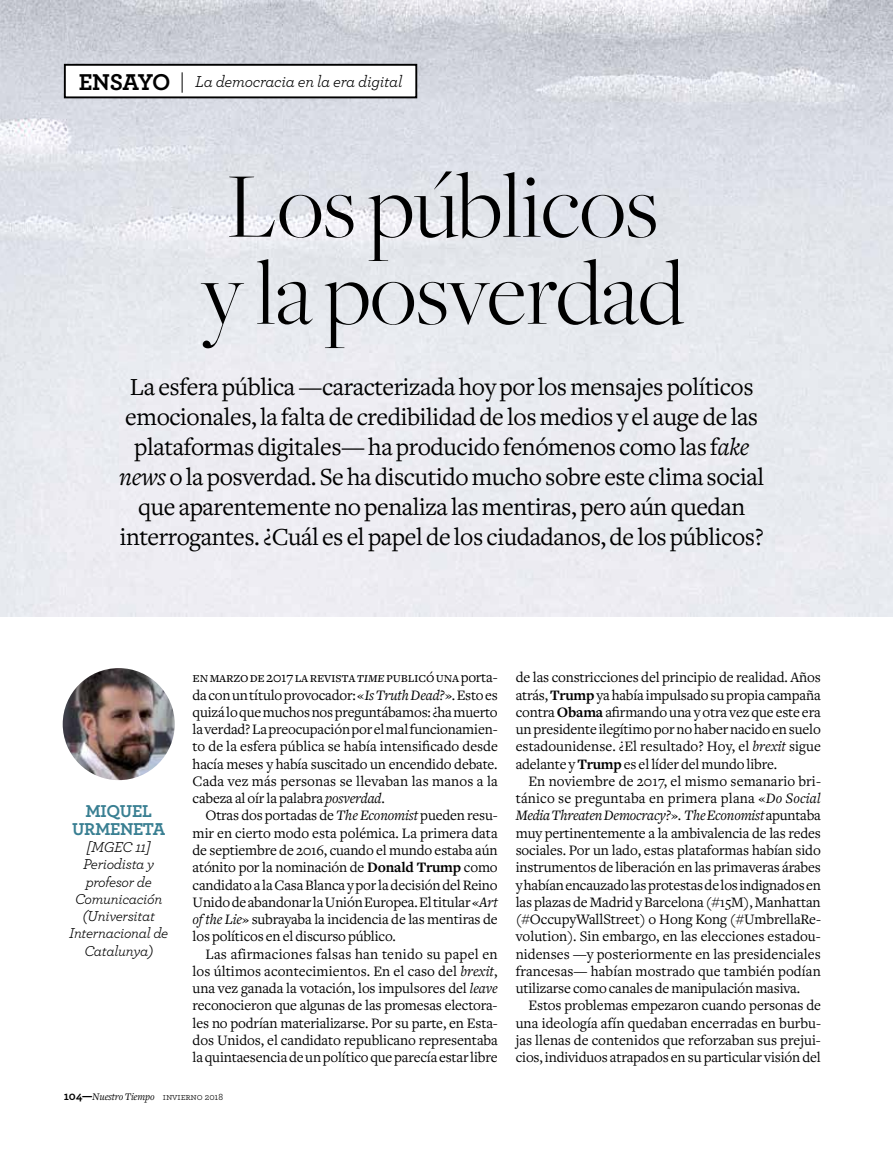
<style>
.page{position:relative;width:893px;height:1149px;background:#fff}
.page>*{position:absolute;margin:0;border:0;box-sizing:border-box;transform-origin:0 0}
.t1{font:300 96px/87px "Freight Big";letter-spacing:.005em;color:#000}
.t2{font:25.5px/30px "Freight Text";letter-spacing:-.015em;color:#000;text-align:center}
.t3{font:700 24px "Archer";color:#000}
.t4{font:700 18px "Archer";color:#397f92}
.t5{font:italic 16.5px "Archer";letter-spacing:-.015em;color:#000}
.t6{font:15px/17.2px "Freight Text";letter-spacing:-.01em;color:#000;text-align:justify}
.t7{font:italic 15px/17.2px "Archer";letter-spacing:-.02em;color:#000;text-align:center}
.t8{font:15px "Freight Text Book SC";letter-spacing:-.015em;color:#000}
.t9{font:italic 10.5px "Freight Text";letter-spacing:-.01em;color:#000}
.s1{font-style:italic}
.s2{font-family:"Freight Text"}
.s3{font-family:"Freight Text Book Italic SC"}
.s4{font-weight:700}
.s5{font-family:"Archer";font-weight:700;font-style:normal;font-size:12px}
.s6{font-family:"Archer Book SC";font-style:normal;font-size:9.75px}
.s7{font-family:"Archer";font-style:normal;font-size:9.75px}
</style>
<div class="page">
<img style="left:0;top:0;width:893px;height:616px">
<img style="left:63px;top:668px;width:112px;height:111px;border-radius:56px">
<div style="left:65px;top:65px;width:351px;height:32px;background:#fff"></div>
<div style="left:64px;top:64px;width:353px;height:34px;border:2px solid #000"></div>
<svg style="left:182px;top:72px;width:1px;height:21px"></svg>
<h3 class="t3" style="left:79px;top:67px;width:76px">ENS AYO</h3>
<p class="t5" style="left:195px;top:71px;width:209px">La democracia en la era digital</p>
<h1 class="t1" style="left:201px;top:166px;width:484px">Los públicos y la posverdad</h1>
<p class="t2" style="left:119px;top:372px;width:646px">La esfera pública —caracterizada hoy por los mensajes políticos emocionales, la falta de credibilidad de los medios y el auge de las plataformas digitales— ha producido fenómenos como las f<span class="s1">ake news</span> o la posverdad. Se ha discutido mucho sobre este clima social que aparentemente no penaliza las mentiras, pero aún quedan interrogantes. ¿Cuál es el papel de los ciudadanos, de los públicos?</p>
<p class="t4" style="left:85px;top:799px;width:13px">MIQUE</p>
<p class="t4" style="left:142px;top:799px;width:11px">L</p>
<p class="t4" style="left:72px;top:817px;width:13px">URMENET</p>
<p class="t4" style="left:153px;top:817px;width:14px">A</p>
<p class="t7" style="left:69px;top:837px;width:101px">[MGEC 11]<br>Periodista y profesor de<br>Comunicación (Universitat<br>Internacional de<br>Catalunya)</p>
<p class="t8" style="left:193px;top:669px;width:307px">en marzo de <span class="s2">2017</span> la revista <span class="s3">time</span>publicó una <span class="s2">porta-</span></p>
<p class="t6" style="left:193px;top:686px;width:307px">da con un título provocador: «<span class="s1">Is Truth Dead?</span>». Esto es quizá lo que muchos nos preguntábamos: ¿ha muerto la verdad? La preocupación por el mal funcionamien&shy;to de la esfera pública se había intensificado desde hacía meses y había suscitado un encendido debate.<br>Cada vez más personas se llevaban las manos a la cabeza al oír la palabra <span class="s1">posverdad</span>.</p>
<p class="t6" style="left:193px;top:807px;width:307px;text-indent:13px">Otras dos portadas de <span class="s1">The Economist</span> pueden resu&shy;mir en cierto modo esta polémica. La primera data de septiembre de 2016, cuando el mundo estaba aún atónito por la nominación de <span class="s4">Donald Trump</span> como candidato a la Casa Blanca y por la decisión del Reino Unido de abandonar la Unión Europea. El titular «<span class="s1">Art of the Lie</span>» subrayaba la incidencia de las mentiras de los políticos en el discurso público.</p>
<p class="t6" style="left:193px;top:945px;width:307px;text-indent:13px">Las afirmaciones falsas han tenido su papel en los últimos acontecimientos. En el caso del <span class="s1">brexit</span>, una vez ganada la votación, los impulsores del <span class="s1">leave </span>reconocieron que algunas de las promesas electora&shy;les no podrían materializarse. Por su parte, en Esta&shy;dos Unidos, el candidato republicano representaba la quintaesencia de un político que parecía estar libre</p>
<p class="t9" style="left:64px;top:1090px;width:161px"><span class="s5">104—</span>Nuestro Tiempo <span class="s6">invierno</span> <span class="s7">2018</span></p>
<p class="t6" style="left:516px;top:669px;width:307px">de las constricciones del principio de realidad. Años atrás, <span class="s4">Trump</span> ya había impulsado su propia campaña contra <span class="s4">Obama</span> afirmando una y otra vez que este era un presidente ilegítimo por no haber nacido en suelo estadounidense. ¿El resultado? Hoy, el <span class="s1">brexit</span> sigue adelante y <span class="s4">Trump</span> es el líder del mundo libre.</p>
<p class="t6" style="left:516px;top:772px;width:307px;text-indent:13px">En noviembre de 2017, el mismo semanario bri&shy;tánico se preguntaba en primera plana «<span class="s1">Do Social Media Threaten Democracy?</span>». <span class="s1">The Economist</span> apuntaba muy pertinentemente a la ambivalencia de las redes sociales. Por un lado, estas plataformas habían sido instrumentos de liberación en las primaveras árabes y habían encauzado las protestas de los indignados en las plazas de Madrid y Barcelona (#15M), Manhattan (#OccupyWallStreet) o Hong Kong (#UmbrellaRe&shy;volution). Sin embargo, en las elecciones estadou&shy;nidenses —y posteriormente en las presidenciales francesas— habían mostrado que también podían utilizarse como canales de manipulación masiva.</p>
<p class="t6" style="left:516px;top:996px;width:307px;text-indent:13px">Estos problemas empezaron cuando personas de una ideología afín quedaban encerradas en burbu&shy;jas llenas de contenidos que reforzaban sus prejui&shy;cios, individuos atrapados en su particular visión del</p>
</div>
